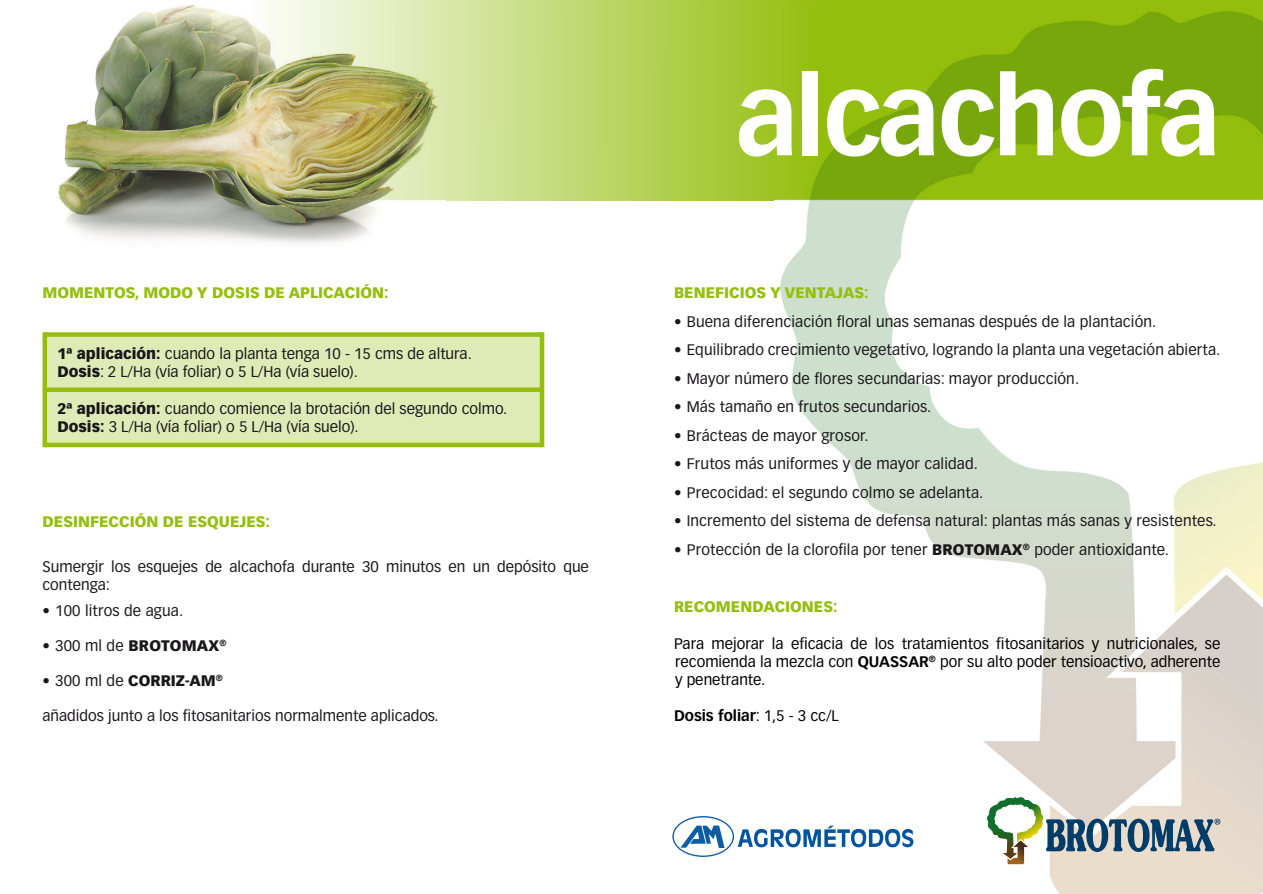
<style>
.page{position:relative;width:1263px;height:894px;background:#fff}
.page>*{position:absolute;margin:0;border:0;box-sizing:border-box;transform-origin:0 0}
.t1{font:700 108px "Vectora LH";letter-spacing:-.025em;color:#fff}
.t2{font:15px/18px "Vectora LH";letter-spacing:.01em;color:#1a171b}
.t3{font:15px/18px "Vectora LH";color:#000;text-align:justify}
.t4{font:900 15px "Vectora LH";color:#95be0f}
.t5{font:700 15px "Vectora LH";color:#000}
.t6{font:900 15px "Vectora LH";color:#1a171b}
.s1{font-weight:900}
.s2{font-weight:400}
.s3{font-weight:700}
</style>
<div class="page">
<img style="left:446px;top:0;width:817px;height:200px">
<img style="left:57px;top:0;width:389px;height:244px">
<img style="left:774px;top:5px;width:489px;height:888px">
<div style="left:45px;top:334px;width:497px;height:111px;background:#dfebb7"></div>
<hr style="left:43px;top:332px;width:4px;height:115px;background:#95be0f">
<hr style="left:540px;top:332px;width:4px;height:115px;background:#95be0f">
<svg style="left:47px;top:332px;width:493px;height:4px;background:#9cc220"></svg>
<div style="left:45px;top:387px;width:497px;height:5px;background:#95be0f"></div>
<div style="left:45px;top:442px;width:497px;height:5px;background:#95be0f"></div>
<svg style="left:986px;top:796px;width:234px;height:69px"></svg>
<svg style="left:672px;top:815px;width:62px;height:41px"></svg>
<div style="left:674px;top:817px;width:59px;height:38px;background:#fff;border-radius:50%"></div>
<svg style="left:681px;top:825px;width:44px;height:22px"></svg>
<svg style="left:738px;top:825px;width:175px;height:22px"></svg>
<p class="t4" style="left:43px;top:286px;width:347px">MOMENTOS, MODO Y DOSIS DE APLICACIÓN:</p>
<p class="t2" style="left:58px;top:345px;width:416px"><span class="s1">1ª aplicación:</span> cuando la planta tenga 10 - 15 cms de altura.<br><span class="s1">Dosis</span>: 2 L/Ha (vía foliar) o 5 L/Ha (vía suelo).</p>
<p class="t2" style="left:58px;top:400px;width:451px"><span class="s1">2ª aplicación:</span> cuando comience la brotación del segundo colmo.<br><span class="s1">Dosis:</span> 3 L/Ha (vía foliar) o 5 L/Ha (vía suelo).</p>
<p class="t4" style="left:43px;top:515px;width:229px">DESINFECCIÓN DE ESQUEJES:</p>
<p class="t2" style="left:43px;top:558px;width:548px">Sumergir los esquejes de alcachofa durante 30 minutos en un depósito que contenga:</p>
<p class="t2" style="left:43px;top:602px;width:142px">• 100 litros de agua.</p>
<p class="t2" style="left:43px;top:637px;width:185px">• 300 ml de <span class="s1">BROTOMAX</span><sup>®</sup></p>
<p class="t6" style="left:43px;top:674px;width:182px"><span class="s2">• 300 ml de</span> CORRIZ-AM<sup>®</sup></p>
<p class="t2" style="left:43px;top:707px;width:398px">añadidos junto a los fitosanitarios normalmente aplicados.</p>
<h1 class="t1" style="left:736px;top:71px;width:486px">alcachofa</h1>
<p class="t4" style="left:674px;top:286px;width:196px">BENEFICIOS Y VENTAJAS:</p>
<p class="t2" style="left:674px;top:313px;width:484px">• Buena diferenciación floral unas semanas después de la plantación.</p>
<p class="t2" style="left:674px;top:342px;width:548px">• Equilibrado crecimiento vegetativo, logrando la planta una vegetación abierta.</p>
<p class="t2" style="left:674px;top:370px;width:407px">• Mayor número de flores secundarias: mayor producción.</p>
<p class="t2" style="left:674px;top:399px;width:259px">• Más tamaño en frutos secundarios.</p>
<p class="t2" style="left:674px;top:427px;width:196px">• Brácteas de mayor grosor.</p>
<p class="t2" style="left:674px;top:456px;width:306px">• Frutos más uniformes y de mayor calidad.</p>
<p class="t2" style="left:674px;top:484px;width:311px">• Precocidad: el segundo colmo se adelanta.</p>
<p class="t2" style="left:674px;top:513px;width:544px">• Incremento del sistema de defensa natural: plantas más sanas y resistentes.</p>
<p class="t2" style="left:674px;top:541px;width:497px">• Protección de la clorofila por tener <span class="s1">BROTOMAX</span><sup>®</sup> poder antioxidante.</p>
<p class="t4" style="left:674px;top:600px;width:165px">RECOMENDACIONES:</p>
<p class="t3" style="left:674px;top:635px;width:548px">Para mejorar la eficacia de los tratamientos fitosanitarios y nutricionales, se recomienda la mezcla con <span class="s3">QUASSAR</span><sup>®</sup> por su alto poder tensioactivo, adherente y penetrante.</p>
<p class="t5" style="left:674px;top:708px;width:166px">Dosis foliar<span class="s2">: 1,5 - 3 cc/L</span></p>
</div>
